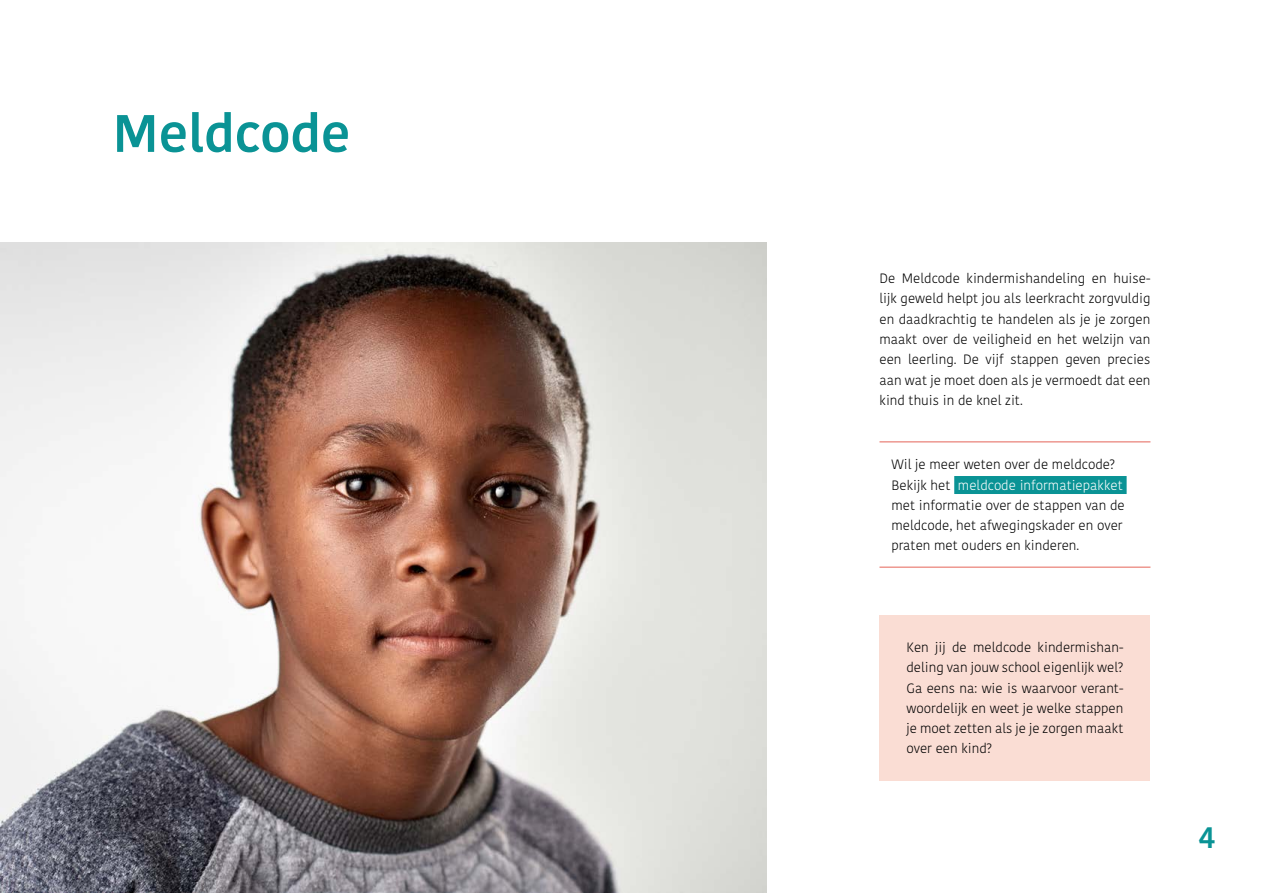
<style>
.page{position:relative;width:1263px;height:893px;background:#fff}
.page>*{position:absolute;margin:0;border:0;box-sizing:border-box;transform-origin:0 0}
.t1{font:500 52.5px "Kohinoor";color:#0a9395}
.t2{font:500 30px "Kohinoor";color:#0a9395}
.t3{font:300 13.5px/20.2px "Kohinoor";color:#000;text-align:justify}
.s1{color:#fff}
</style>
<div class="page">
<img style="left:0;top:243px;width:767px;height:650px">
<hr style="left:879px;top:441px;width:271px;height:1px;background:#e56458">
<div style="left:954px;top:476px;width:172px;height:18px;background:#0a9395"></div>
<hr style="left:879px;top:567px;width:271px;height:1px;background:#e56458">
<div style="left:879px;top:615px;width:271px;height:165px;background:#faddd4"></div>
<h1 class="t1" style="left:112px;top:100px;width:239px">Meldcode</h1>
<p class="t3" style="left:879px;top:269px;width:272px">De Meldcode kindermishandeling en huise&shy;lijk geweld helpt jou als leerkracht zorgvuldig en daadkrachtig te handelen als je je zorgen maakt over de veiligheid en het welzijn van een leerling. De vijf stappen geven precies aan wat je moet doen als je vermoedt dat een kind thuis in de knel zit.</p>
<p class="t3" style="left:891px;top:455px;width:235px;text-align:left">Wil je meer weten over de meldcode?<br>Bekijk het <span class="s1">meldcode informatiepakket </span>met informatie over de stappen van de meldcode, het afwegingskader en over praten met ouders en kinderen.</p>
<p class="t3" style="left:906px;top:638px;width:218px">Ken jij de meldcode kindermishan&shy;deling van jouw school eigenlijk wel?<br>Ga eens na: wie is waarvoor verant&shy;woordelijk en weet je welke stappen je moet zetten als je je zorgen maakt over een kind?</p>
<h2 class="t2" style="left:1198px;top:818px;width:18px">4</h2>
</div>
